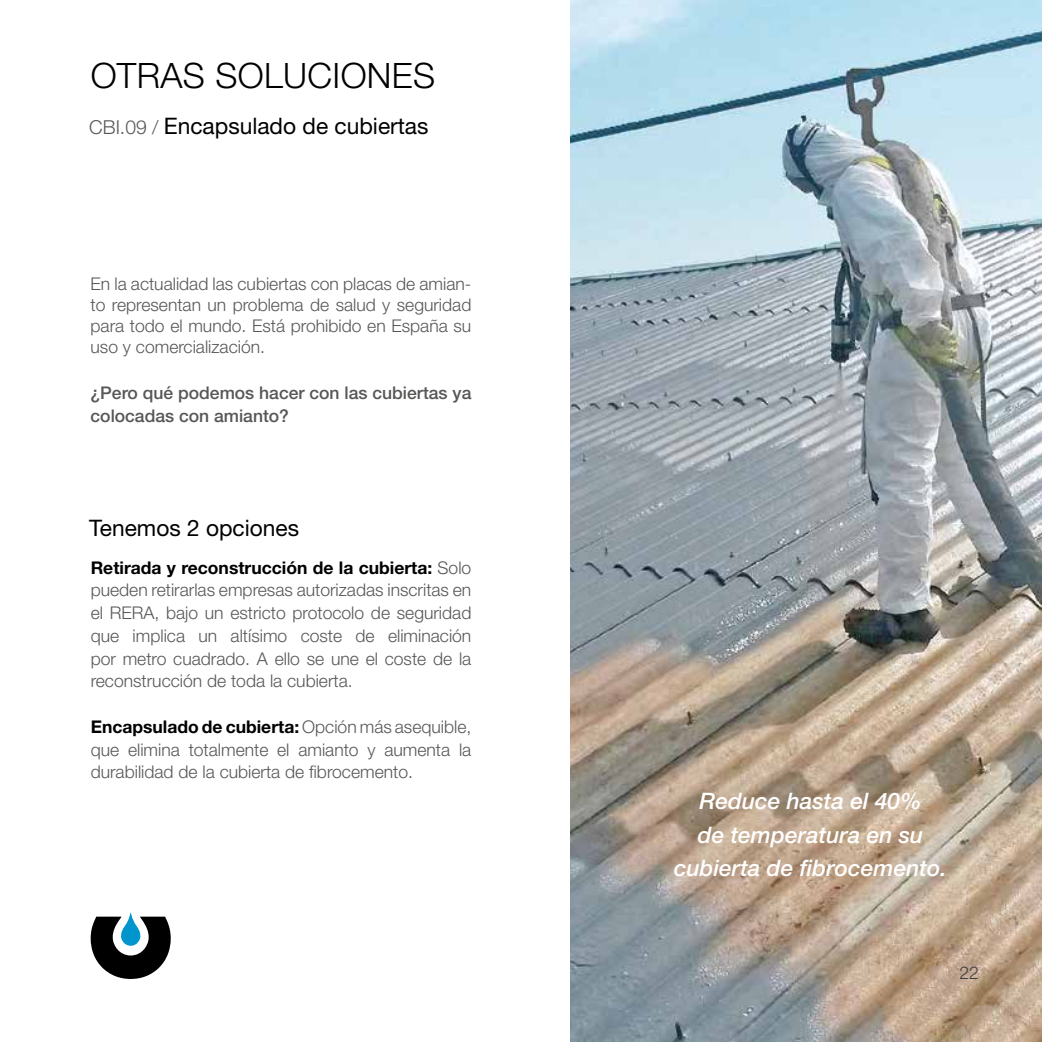
<style>
.page{position:relative;width:1042px;height:1042px;background:#fff}
.page>*{position:absolute;margin:0;border:0;box-sizing:border-box;transform-origin:0 0}
.t1{font:300 35px "Helvetica Neue LT Std";letter-spacing:.01em;color:#000}
.t2{font:italic 500 22.75px/33.2px "Helvetica Neue LT Std";color:#fff;text-align:center}
.t3{font:22.75px "Helvetica Neue LT Std";color:#000}
.t4{font:300 17.5px/22.8px "Helvetica Neue LT Std";color:#575756;text-align:justify}
.t5{font:500 17.5px/22.8px "Helvetica Neue LT Std";color:#575756}
.t6{font:300 17.5px "Helvetica Neue LT Std";color:#3f3f3e}
.s1{font-weight:300;font-size:19.25px;color:#575756}
.s2{font-weight:700;color:#000}
</style>
<div class="page">
<svg style="left:91px;top:912px;width:80px;height:67px"></svg>
<img style="left:570px;top:0;width:472px;height:1042px">
<img style="left:1041px;top:0;width:1px;height:348px">
<h1 class="t1" style="left:91px;top:54px;width:346px">OTRAS SOLUCIONES</h1>
<h2 class="t3" style="left:89px;top:112px;width:341px"><span class="s1">CBI.09 /</span> Encapsulado de cubiertas</h2>
<p class="t4" style="left:91px;top:273px;width:382px;line-height:21px">En la actualidad las cubiertas con placas de amian&shy;to representan un problema de salud y seguridad para todo el mundo. Está prohibido en España su uso y comercialización.</p>
<p class="t5" style="left:91px;top:381px;width:382px">¿Pero qué podemos hacer con las cubiertas ya colocadas con amianto?</p>
<h2 class="t3" style="left:89px;top:515px;width:211px">Tenemos 2 opciones</h2>
<p class="t4" style="left:91px;top:556px;width:382px"><span class="s2">Retirada y reconstrucción de la cubierta:</span> Solo pueden retirarlas empresas autorizadas inscritas en el RERA, bajo un estricto protocolo de seguridad que implica un altísimo coste de eliminación por metro cuadrado. A ello se une el coste de la reconstrucción de toda la cubierta.</p>
<p class="t4" style="left:91px;top:715px;width:382px"><span class="s2">Encapsulado de cubierta:</span> Opción más asequible, que elimina totalmente el amianto y aumenta la durabilidad de la cubierta de fibrocemento.</p>
<h2 class="t2" style="left:674px;top:784px;width:274px">Reduce hasta el 40%<br>de temperatura en su cubierta de fibrocemento.</h2>
<p class="t6" style="left:959px;top:962px;width:21px">22</p>
</div>
